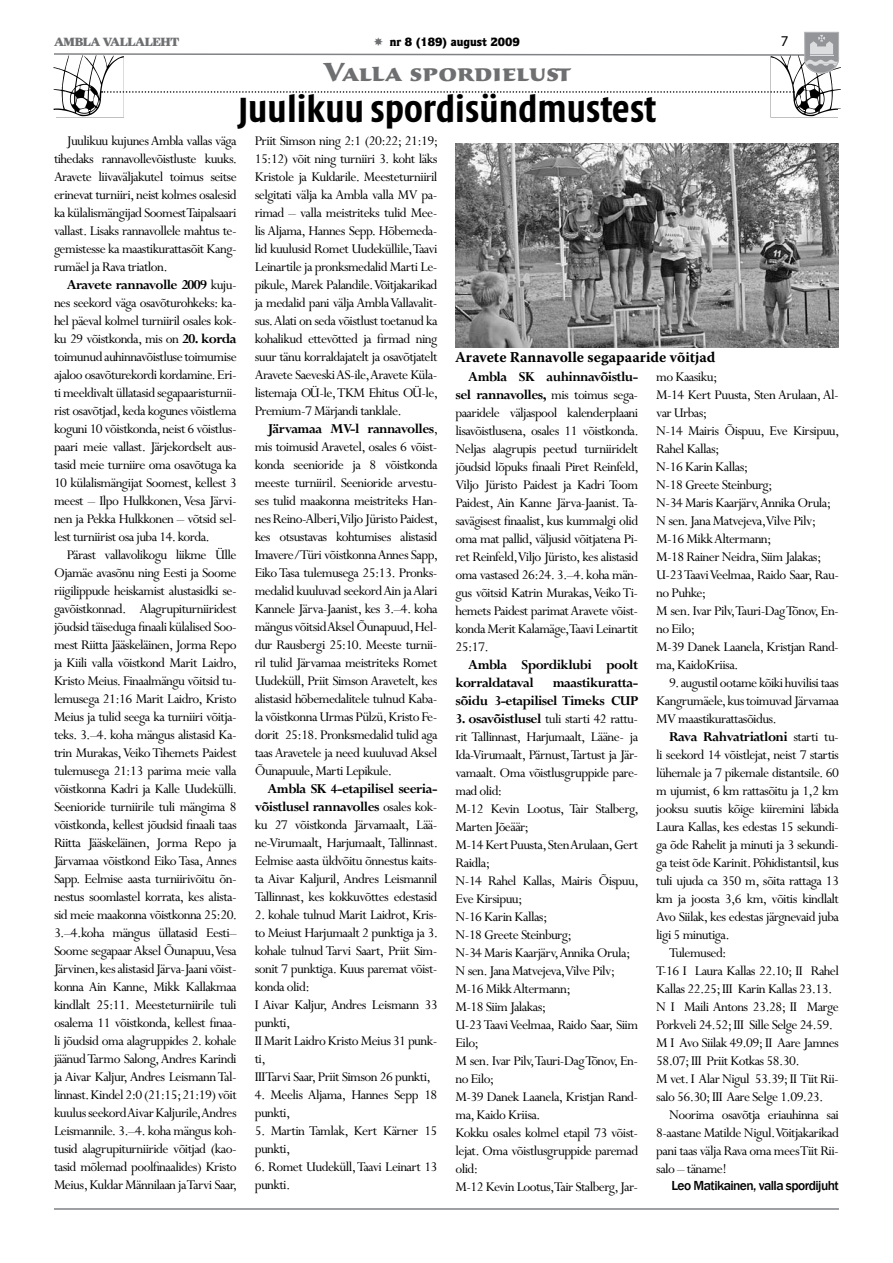
<style>
.page{position:relative;width:893px;height:1263px;background:#fff}
.page>*{position:absolute;margin:0;border:0;box-sizing:border-box;transform-origin:0 0}
.t1{font:700 36px "Quadraat Head";color:#000}
.t2{font:900 27px "Sava Pro";color:#6d6f71}
.t3{font:15px/18px "Perpetua Std";letter-spacing:-.04em;color:#000;text-align:justify}
.t4{font:700 15px/18px "Perpetua Std";letter-spacing:-.04em;color:#000}
.t5{font:700 15px "Warnock Pro";color:#000}
.t6{font:15px "Myriad Pro";color:#000}
.t7{font:500 13.5px "Franklin Gothic";letter-spacing:-.04em;color:#000}
.t8{font:900 12px "Quorum Std";color:#000}
.t9{font:900 12px "Farnham Display";letter-spacing:-.025em;color:#6d6f71}
.s1{font-weight:700}
.s2{font-weight:400}
</style>
<div class="page">
<hr style="left:54px;top:1208px;width:785px;height:2px;background:#808285">
<div style="left:804px;top:32px;width:35px;height:27px;background:#939598;border:1px solid #b0b2b4"></div>
<img style="left:455px;top:143px;width:384px;height:204px">
<svg style="left:53px;top:35px;width:788px;height:83px"></svg>
<p class="t9" style="left:54px;top:35px;width:127px">AMBLA VALLALEHT</p>
<p class="t8" style="left:390px;top:34px;width:132px">nr 8 (189) august 2009</p>
<p class="t6" style="left:781px;top:32px;width:9px">7</p>
<h2 class="t2" style="left:323px;top:54px;width:249px">Valla spordielust</h2>
<h1 class="t1" style="left:238px;top:90px;width:419px">Juulikuu spordisündmustest</h1>
<p class="t3" style="left:54px;top:132px;width:185px;text-indent:13px">Juulikuu kujunes Ambla vallas väga tihedaks rannavollevõistluste kuuks.<br>Aravete liivaväljakutel toimus seitse erinevat turniiri, neist kolmes osalesid ka külalismängijad Soomest Taipalsaari vallast. Lisaks rannavollele mahtus te&shy;gemistesse ka maastikurattasõit Kang&shy;rumäel ja Rava triatlon.</p>
<p class="t3" style="left:54px;top:276px;width:184px;text-indent:13px"><span class="s1">Aravete rannavolle 2009</span> kuju&shy;nes seekord väga osavõturohkeks: ka&shy;hel päeval kolmel turniiril osales kok&shy;ku 29 võistkonda, mis on <span class="s1">20. korda </span>toimunud auhinnavõistluse toimumise ajaloo osavõturekordi kordamine. Eri&shy;ti meeldivalt üllatasid segapaaristurnii&shy;rist osavõtjad, keda kogunes võistlema koguni 10 võistkonda, neist 6 võistlus&shy;paari meie vallast. Järjekordselt aus&shy;tasid meie turniire oma osavõtuga ka 10 külalismängijat Soomest, kellest 3 meest – Ilpo Hulkkonen, Vesa Järvi&shy;nen ja Pekka Hulkkonen – võtsid sel&shy;lest turniirist osa juba 14. korda.</p>
<p class="t3" style="left:54px;top:546px;width:185px;text-indent:13px">Pärast vallavolikogu liikme Ülle Ojamäe avasõnu ning Eesti ja Soome riigilippude heiskamist alustasidki se&shy;gavõistkonnad. Alagrupiturniiridest jõudsid täiseduga finaali külalised Soo&shy;mest Riitta Jääskeläinen, Jorma Repo ja Kiili valla võistkond Marit Laidro, Kristo Meius. Finaalmängu võitsid tu&shy;lemusega 21:16 Marit Laidro, Kristo Meius ja tulid seega ka turniiri võitja&shy;teks. 3.–4. koha mängus alistasid Ka&shy;trin Murakas, Veiko Tihemets Paidest tulemusega 21:13 parima meie valla võistkonna Kadri ja Kalle Uudekülli.<br>Seenioride turniirile tuli mängima 8 võistkonda, kellest jõudsid finaali taas Riitta Jääskeläinen, Jorma Repo ja Järvamaa võistkond Eiko Tasa, Annes Sapp. Eelmise aasta turniirivõitu õn&shy;nestus soomlastel korrata, kes alista&shy;sid meie maakonna võistkonna 25:20.<br>3.–4.koha mängus üllatasid Eesti– Soome segapaar Aksel Õunapuu, Vesa Järvinen, kes alistasid Järva-Jaani võist&shy;konna Ain Kanne, Mikk Kallakmaa kindlalt 25:11. Meesteturniirile tuli osalema 11 võistkonda, kellest finaa&shy;li jõudsid oma alagruppides 2. kohale jäänud Tarmo Salong, Andres Karindi ja Aivar Kaljur, Andres Leismann Tal&shy;linnast. Kindel 2:0 (21:15; 21:19) võit kuulus seekord Aivar Kaljurile, Andres Leismannile. 3.–4. koha mängus koh&shy;tusid alagrupiturniiride võitjad (kao&shy;tasid mõlemad poolfinaalides) Kristo Meius, Kuldar Männilaan ja Tarvi Saar,</p>
<p class="t3" style="left:255px;top:132px;width:185px">Priit Simson ning 2:1 (20:22; 21:19; 15:12) võit ning turniiri 3. koht läks Kristole ja Kuldarile. Meesteturniiril selgitati välja ka Ambla valla MV pa&shy;rimad – valla meistriteks tulid Mee&shy;lis Aljama, Hannes Sepp. Hõbemeda&shy;lid kuulusid Romet Uudeküllile, Taavi Leinartile ja pronksmedalid Marti Le&shy;pikule, Marek Palandile. Võitjakarikad ja medalid pani välja Ambla Vallavalit&shy;sus. Alati on seda võistlust toetanud ka kohalikud ettevõtted ja firmad ning suur tänu korraldajatelt ja osavõtjatelt Aravete Saeveski AS-ile, Aravete Küla&shy;listemaja OÜ-le, TKM Ehitus OÜ-le, Premium-7 Märjandi tanklale.</p>
<p class="t3" style="left:255px;top:420px;width:185px;text-indent:13px"><span class="s1">Järvamaa MV-l rannavolles</span>, mis toimusid Aravetel, osales 6 võist&shy;konda seenioride ja 8 võistkonda meeste turniiril. Seenioride arvestu&shy;ses tulid maakonna meistriteks Han&shy;nes Reino-Alberi, Viljo Jüristo Paidest, kes otsustavas kohtumises alistasid Imavere/Türi võistkonna Annes Sapp, Eiko Tasa tulemusega 25:13. Pronks&shy;medalid kuuluvad seekord Ain ja Alari Kannele Järva-Jaanist, kes 3.–4. koha mängus võitsid Aksel Õunapuud, Hel&shy;dur Rausbergi 25:10. Meeste turnii&shy;ril tulid Järvamaa meistriteks Romet Uudeküll, Priit Simson Aravetelt, kes alistasid hõbemedalitele tulnud Kaba&shy;la võistkonna Urmas Pülzü, Kristo Fe&shy;dorit 25:18. Pronksmedalid tulid aga taas Aravetele ja need kuuluvad Aksel Õunapuule, Marti Lepikule.</p>
<p class="t3" style="left:255px;top:780px;width:185px;text-indent:13px"><span class="s1">Ambla SK 4-etapilisel seeria&shy;võistlusel rannavolles</span> osales kok&shy;ku 27 võistkonda Järvamaalt, Lää&shy;ne-Virumaalt, Harjumaalt, Tallinnast.<br>Eelmise aasta üldvõitu õnnestus kaits&shy;ta Aivar Kaljuril, Andres Leismannil Tallinnast, kes kokkuvõttes edestasid</p>
<p class="t3" style="left:255px;top:906px;width:185px;text-align:left">2. kohale tulnud Marit Laidrot, Kris&shy;to Meiust Harjumaalt 2 punktiga ja 3. kohale tulnud Tarvi Saart, Priit Sim&shy;sonit 7 punktiga. Kuus paremat võist&shy;konda olid:<br>I Aivar Kaljur, Andres Leismann 33 punkti,<br>II Marit Laidro Kristo Meius 31 punk&shy;ti,<br>III Tarvi Saar, Priit Simson 26 punkti,</p>
<p class="t3" style="left:255px;top:1086px;width:184px">4. Meelis Aljama, Hannes Sepp 18 punkti,</p>
<p class="t3" style="left:255px;top:1122px;width:184px">5. Martin Tamlak, Kert Kärner 15 punkti,</p>
<p class="t3" style="left:255px;top:1158px;width:184px">6. Romet Uudeküll, Taavi Leinart 13 punkti.</p>
<p class="t5" style="left:455px;top:348px;width:262px">Aravete Rannavolle segapaaride võitjad</p>
<p class="t3" style="left:455px;top:369px;width:185px;text-indent:13px"><span class="s1">Ambla SK auhinnavõistlu&shy;sel rannavolles,</span> mis toimus sega&shy;paaridele väljaspool kalenderplaani lisavõistlusena, osales 11 võistkonda.<br>Neljas alagrupis peetud turniiridelt jõudsid lõpuks finaali Piret Reinfeld, Viljo Jüristo Paidest ja Kadri Toom Paidest, Ain Kanne Järva-Jaanist. Ta&shy;savägisest finaalist, kus kummalgi olid oma mat pallid, väljusid võitjatena Pi&shy;ret Reinfeld, Viljo Jüristo, kes alistasid oma vastased 26:24. 3.–4. koha män&shy;gus võitsid Katrin Murakas, Veiko Ti&shy;hemets Paidest parimat Aravete võist&shy;konda Merit Kalamäge, Taavi Leinartit 25:17.</p>
<p class="t4" style="left:455px;top:656px;width:184px;text-indent:13px">Ambla Spordiklubi poolt korraldataval</p>
<p class="t4" style="left:455px;top:674px;width:184px;text-align:right">maastikuratta-<br>sõidu 3-etapilisel Timeks CUP</p>
<p class="t3" style="left:455px;top:711px;width:185px;text-align:left"><span class="s1">3. osavõistlusel</span> tuli starti 42 rattu&shy;rit Tallinnast, Harjumaalt, Lääne- ja<br>Ida-Virumaalt, Pärnust, Tartust ja Jär&shy;vamaalt. Oma võistlusgruppide pare&shy;mad olid:<br>M-12 Kevin Lootus, Tair Stalberg,<br>Marten Jõeäär;<br>M-14 Kert Puusta, Sten Arulaan, Gert<br>Raidla;<br>N-14 Rahel Kallas, Mairis Õispuu,<br>Eve Kirsipuu;<br>N-16 Karin Kallas;<br>N-18 Greete Steinburg;<br>N-34 Maris Kaarjärv, Annika Orula;<br>N sen. Jana Matvejeva, Vilve Pilv;<br>M-16 Mikk Altermann;<br>M-18 Siim Jalakas;<br>U-23 Taavi Veelmaa, Raido Saar, Siim<br>Eilo;<br>M sen. Ivar Pilv, Tauri-Dag Tõnov, En&shy;no Eilo;<br>M-39 Danek Laanela, Kristjan Rand&shy;ma, Kaido Kriisa.<br>Kokku osales kolmel etapil 73 võist&shy;lejat. Oma võistlusgruppide paremad olid:<br>M-12 Kevin Lootus, Tair Stalberg, Jar-</p>
<p class="t3" style="left:656px;top:369px;width:185px;text-align:left">mo Kaasiku;<br>M-14 Kert Puusta, Sten Arulaan, Al&shy;var Urbas;<br>N-14 Mairis Õispuu, Eve Kirsipuu,<br>Rahel Kallas;<br>N-16 Karin Kallas;<br>N-18 Greete Steinburg;<br>N-34 Maris Kaarjärv, Annika Orula;<br>N sen. Jana Matvejeva, Vilve Pilv;<br>M-16 Mikk Altermann;<br>M-18 Rainer Neidra, Siim Jalakas;<br>U-23 Taavi Veelmaa, Raido Saar, Rau&shy;no Puhke;<br>M sen. Ivar Pilv, Tauri-Dag Tõnov, En&shy;no Eilo;<br>M-39 Danek Laanela, Kristjan Rand&shy;ma, KaidoKriisa.</p>
<p class="t3" style="left:656px;top:675px;width:184px;text-indent:13px">9. augustil ootame kõiki huvilisi taas Kangrumäele, kus toimuvad Järvamaa MV maastikurattasõidus.</p>
<p class="t4" style="left:669px;top:728px;width:171px">Rava Rahvatriatloni <span class="s2">starti tu-</span></p>
<p class="t3" style="left:656px;top:747px;width:184px">li seekord 14 võistlejat, neist 7 startis</p>
<p class="t3" style="left:656px;top:765px;width:184px">lühemale ja 7 pikemale distantsile. 60</p>
<p class="t3" style="left:656px;top:783px;width:184px">m ujumist, 6 km rattasõitu ja 1,2 km</p>
<p class="t3" style="left:656px;top:801px;width:184px">jooksu suutis kõige kiiremini läbida</p>
<p class="t3" style="left:656px;top:819px;width:184px">Laura Kallas, kes edestas 15 sekundi-</p>
<p class="t3" style="left:656px;top:837px;width:184px">ga õde Rahelit ja minuti ja 3 sekundi-</p>
<p class="t3" style="left:656px;top:855px;width:184px">ga teist õde Karinit. Põhidistantsil, kus</p>
<p class="t3" style="left:656px;top:873px;width:184px">tuli ujuda ca 350 m, sõita rattaga 13</p>
<p class="t3" style="left:656px;top:891px;width:184px">km ja joosta 3,6 km, võitis kindlalt</p>
<p class="t3" style="left:656px;top:909px;width:184px">Avo Siilak, kes edestas järgnevaid juba</p>
<p class="t3" style="left:656px;top:927px;width:75px">ligi 5 minutiga.</p>
<p class="t3" style="left:669px;top:945px;width:59px">Tulemused:</p>
<p class="t3" style="left:656px;top:963px;width:184px">T-16 I Laura Kallas 22.10; II Rahel</p>
<p class="t3" style="left:656px;top:981px;width:178px">Kallas 22.25; III Karin Kallas 23.13.</p>
<p class="t3" style="left:656px;top:999px;width:184px">N I Maili Antons 23.28; II Marge</p>
<p class="t3" style="left:656px;top:1017px;width:178px">Porkveli 24.52; III Sille Selge 24.59.</p>
<p class="t3" style="left:656px;top:1035px;width:184px">M I Avo Siilak 49.09; II Aare Jamnes</p>
<p class="t3" style="left:656px;top:1053px;width:145px">58.07; III Priit Kotkas 58.30.</p>
<p class="t3" style="left:656px;top:1071px;width:184px">M vet. I Alar Nigul 53.39; II Tiit Rii-</p>
<p class="t3" style="left:656px;top:1089px;width:169px">salo 56.30; III Aare Selge 1.09.23.</p>
<p class="t3" style="left:669px;top:1107px;width:171px">Noorima osavõtja eriauhinna sai</p>
<p class="t3" style="left:656px;top:1125px;width:184px">8-aastane Matilde Nigul. Võitjakarikad</p>
<p class="t3" style="left:656px;top:1143px;width:184px">pani taas välja Rava oma mees Tiit Rii-</p>
<p class="t3" style="left:656px;top:1161px;width:72px">salo – täname!</p>
<p class="t7" style="left:671px;top:1177px;width:169px">Leo Matikainen, valla spordijuht</p>
</div>
